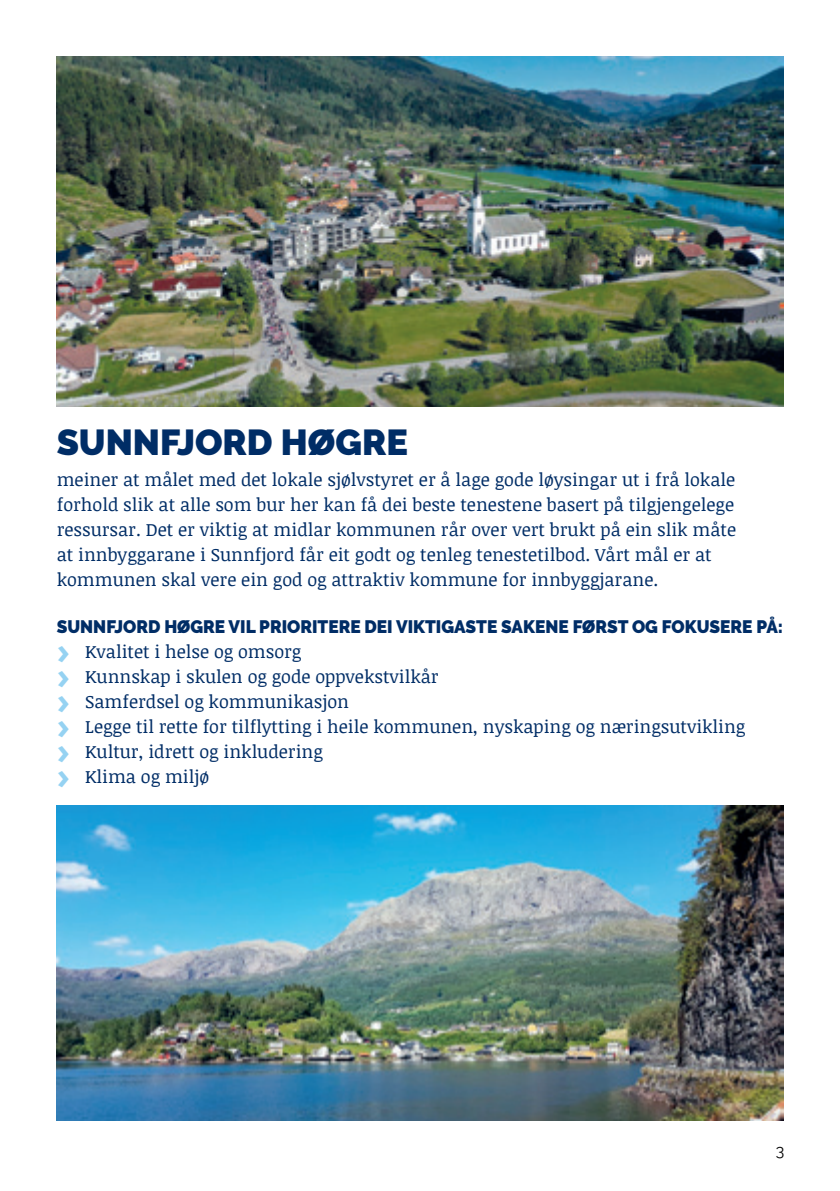
<style>
.page{position:relative;width:840px;height:1191px;background:#fff}
.page>*{position:absolute;margin:0;border:0;box-sizing:border-box;transform-origin:0 0}
.t1{font:900 36px "Raleway";color:#002d66}
.t2{font:18px/25px "Noticia Text";color:#002d66}
.t3{font:900 18px "Raleway";color:#002d66;scale:.96 1}
.t4{font:16px "Raleway";color:#000}
.s1{font-family:"Open Sans";font-weight:700;font-size:36px;color:#95d2f2}
</style>
<div class="page">
<img style="left:57px;top:806px;width:725px;height:314px">
<img style="left:57px;top:57px;width:725px;height:349px">
<h1 class="t1" style="left:57px;top:421px;width:352px">SUNNFJORD HØGRE</h1>
<p class="t2" style="left:57px;top:466px;width:680px">meiner at målet med det lokale sjølvstyret er å lage gode løysingar ut i frå lokale forhold slik at alle som bur her kan få dei beste tenestene basert på tilgjengelege ressursar. Det er viktig at midlar kommunen rår over vert brukt på ein slik måte at innbyggarane i Sunnfjord får eit godt og tenleg tenestetilbod. Vårt mål er at kommunen skal vere ein god og attraktiv kommune for innbyggjarane.</p>
<p class="t3" style="left:57px;top:616px;width:757px">SUNNFJORD HØGRE VIL PRIORITERE DEI VIKTIGASTE SAKENE FØRST OG FOKUSERE PÅ:</p>
<p class="t2" style="left:57px;top:638px;width:689px"><span class="s1">›</span> Kvalitet i helse og omsorg<br><span class="s1">›</span> Kunnskap i skulen og gode oppvekstvilkår<br><span class="s1">›</span> Samferdsel og kommunikasjon<br><span class="s1">›</span> Legge til rette for tilflytting i heile kommunen, nyskaping og næringsutvikling <span class="s1">›</span> Kultur, idrett og inkludering<br><span class="s1">›</span> Klima og miljø</p>
<p class="t4" style="left:775px;top:1141px;width:10px">3</p>
</div>
